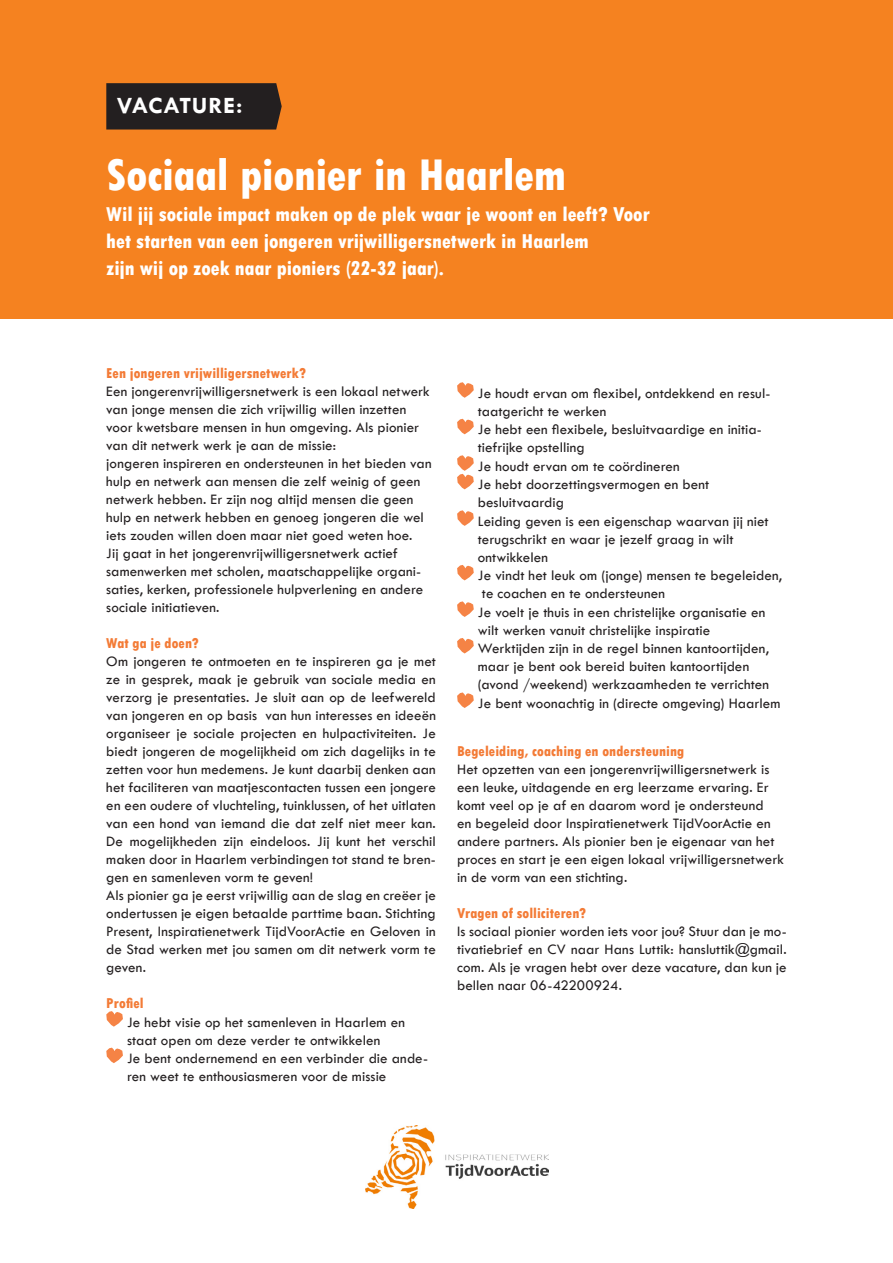
<style>
.page{position:relative;width:893px;height:1263px;background:#fff}
.page>*{position:absolute;margin:0;border:0;box-sizing:border-box;transform-origin:0 0}
.t1{font:800 condensed 46.5px "Tw Cen";letter-spacing:-.01em;color:#fff}
.t2{font:700 23.55px "Tw Cen";letter-spacing:.01em;color:#fff;scale:1.05 1}
.t3{font:800 condensed 21px "Tw Cen";letter-spacing:-.005em;color:#fff}
.t4{font:15px/18px "Tw Cen";color:#231f20}
.t5{font:800 condensed 15px "Tw Cen";letter-spacing:.005em;color:#f37b36}
</style>
<div class="page">
<svg style="left:106px;top:1011px;width:17px;height:16px"></svg>
<svg style="left:106px;top:1048px;width:17px;height:15px"></svg>
<svg style="left:457px;top:382px;width:17px;height:16px"></svg>
<svg style="left:457px;top:419px;width:17px;height:15px"></svg>
<svg style="left:457px;top:455px;width:17px;height:34px"></svg>
<svg style="left:457px;top:510px;width:17px;height:16px"></svg>
<svg style="left:457px;top:565px;width:17px;height:15px"></svg>
<svg style="left:457px;top:601px;width:17px;height:16px"></svg>
<svg style="left:457px;top:638px;width:17px;height:15px"></svg>
<svg style="left:457px;top:692px;width:17px;height:16px"></svg>
<div style="left:0;top:0;width:893px;height:318px;background:#f58220"></div>
<div style="left:106px;top:83px;width:176px;height:47px;background:#231f20"></div>
<img style="left:366px;top:1126px;width:182px;height:82px">
<p class="t2" style="left:117px;top:92px;width:121px">VACATURE:</p>
<p class="t1" style="left:106px;top:147px;width:461px">Sociaal pionier in Haarlem</p>
<p class="t3" style="left:106px;top:202px;width:545px">Wil jij sociale impact maken op de plek waar je woont en leeft? Voor</p>
<p class="t3" style="left:106px;top:229px;width:484px">het starten van een jongeren vrijwilligersnetwerk in Haarlem</p>
<p class="t3" style="left:106px;top:256px;width:339px">zijn wij op zoek naar pioniers (22-32 jaar).</p>
<p class="t5" style="left:106px;top:364px;width:201px">Een jongeren vrijwilligersnetwerk?</p>
<p class="t4" style="left:106px;top:382px;width:325px">Een jongerenvrijwilligersnetwerk is een lokaal netwerk van jonge mensen die zich vrijwillig willen inzetten voor kwetsbare mensen in hun omgeving. Als pionier van dit netwerk werk je aan de missie:</p>
<p class="t4" style="left:106px;top:454px;width:327px">jongeren inspireren en ondersteunen in het bieden van hulp en netwerk aan mensen die zelf weinig of geen netwerk hebben. Er zijn nog altijd mensen die geen hulp en netwerk hebben en genoeg jongeren die wel iets zouden willen doen maar niet goed weten hoe.</p>
<p class="t4" style="left:106px;top:544px;width:318px">Jij gaat in het jongerenvrijwilligersnetwerk actief samenwerken met scholen, maatschappelijke organi&shy;saties, kerken, professionele hulpverlening en andere sociale initiatieven.</p>
<p class="t5" style="left:106px;top:634px;width:94px">Wat ga je doen?</p>
<p class="t4" style="left:106px;top:652px;width:331px;text-align:justify">Om jongeren te ontmoeten en te inspireren ga je met ze in gesprek, maak je gebruik van sociale media en verzorg je presentaties. Je sluit aan op de leefwereld van jongeren en op basis van hun interesses en ideeën organiseer je sociale projecten en hulpactiviteiten. Je biedt jongeren de mogelijkheid om zich dagelijks in te zetten voor hun medemens. Je kunt daarbij denken aan het faciliteren van maatjescontacten tussen een jongere en een oudere of vluchteling, tuinklussen, of het uitlaten van een hond van iemand die dat zelf niet meer kan.<br>De mogelijkheden zijn eindeloos. Jij kunt het verschil maken door in Haarlem verbindingen tot stand te bren&shy;gen en samenleven vorm te geven!</p>
<p class="t4" style="left:106px;top:886px;width:331px;text-align:justify">Als pionier ga je eerst vrijwillig aan de slag en creëer je ondertussen je eigen betaalde parttime baan. Stichting Present, Inspiratienetwerk TijdVoorActie en Geloven in de Stad werken met jou samen om dit netwerk vorm te geven.</p>
<p class="t5" style="left:106px;top:994px;width:39px">Profiel</p>
<p class="t4" style="left:127px;top:1013px;width:279px">Je hebt visie op het samenleven in Haarlem en</p>
<p class="t4" style="left:127px;top:1031px;width:255px">staat open om deze verder te ontwikkelen</p>
<p class="t4" style="left:127px;top:1049px;width:302px">Je bent ondernemend en een verbinder die ande-</p>
<p class="t4" style="left:127px;top:1067px;width:261px">ren weet te enthousiasmeren voor de missie</p>
<p class="t4" style="left:478px;top:384px;width:294px">Je houdt ervan om flexibel, ontdekkend en resul&shy;taatgericht te werken</p>
<p class="t4" style="left:478px;top:420px;width:285px">Je hebt een flexibele, besluitvaardige en initia-</p>
<p class="t4" style="left:478px;top:438px;width:108px">tiefrijke opstelling</p>
<p class="t4" style="left:478px;top:457px;width:203px">Je houdt ervan om te coördineren</p>
<p class="t4" style="left:478px;top:476px;width:233px">Je hebt doorzettingsvermogen en bent</p>
<p class="t4" style="left:478px;top:494px;width:88px">besluitvaardig</p>
<p class="t4" style="left:478px;top:512px;width:292px">Leiding geven is een eigenschap waarvan jij niet</p>
<p class="t4" style="left:478px;top:530px;width:257px">terugschrikt en waar je jezelf graag in wilt</p>
<p class="t4" style="left:478px;top:548px;width:72px">ontwikkelen</p>
<p class="t4" style="left:478px;top:567px;width:306px">Je vindt het leuk om (jonge) mensen te begeleiden,</p>
<p class="t4" style="left:482px;top:585px;width:185px">te coachen en te ondersteunen</p>
<p class="t4" style="left:478px;top:603px;width:289px">Je voelt je thuis in een christelijke organisatie en</p>
<p class="t4" style="left:478px;top:621px;width:234px">wilt werken vanuit christelijke inspiratie</p>
<p class="t4" style="left:478px;top:640px;width:293px">Werktijden zijn in de regel binnen kantoortijden,</p>
<p class="t4" style="left:478px;top:658px;width:273px">maar je bent ook bereid buiten kantoortijden</p>
<p class="t4" style="left:478px;top:676px;width:293px">(avond /weekend) werkzaamheden te verrichten</p>
<p class="t4" style="left:478px;top:694px;width:304px">Je bent woonachtig in (directe omgeving) Haarlem</p>
<p class="t5" style="left:457px;top:742px;width:229px">Begeleiding, coaching en ondersteuning</p>
<p class="t4" style="left:457px;top:760px;width:328px">Het opzetten van een jongerenvrijwilligersnetwerk is een leuke, uitdagende en erg leerzame ervaring. Er komt veel op je af en daarom word je ondersteund<br>en begeleid door Inspiratienetwerk TijdVoorActie en andere partners. Als pionier ben je eigenaar van het proces en start je een eigen lokaal vrijwilligersnetwerk in de vorm van een stichting.</p>
<p class="t5" style="left:457px;top:904px;width:131px">Vragen of solliciteren?</p>
<p class="t4" style="left:457px;top:922px;width:331px;text-align:justify">Is sociaal pionier worden iets voor jou? Stuur dan je mo&shy;tivatiebrief en CV naar Hans Luttik: hansluttik@gmail. com. Als je vragen hebt over deze vacature, dan kun je bellen naar 06-42200924.</p>
</div>
